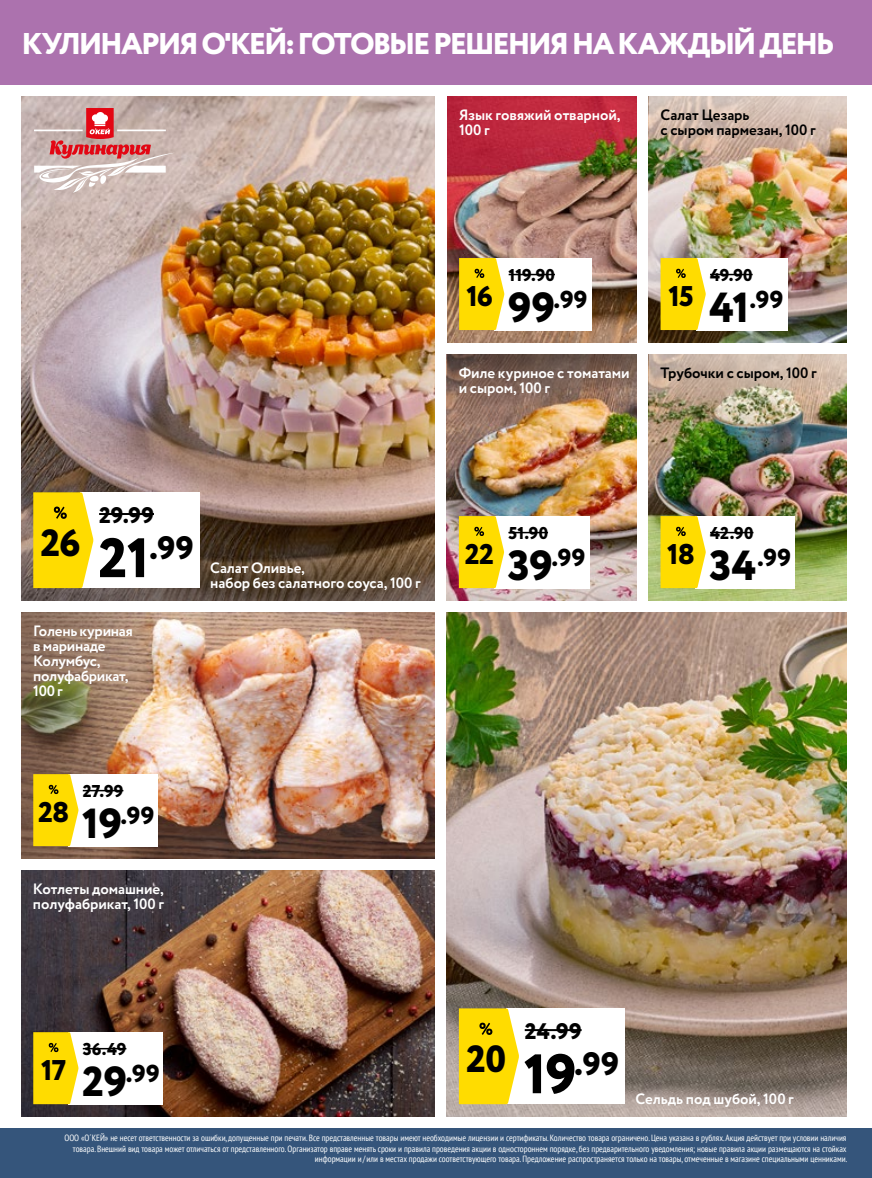
<style>
.page{position:relative;width:872px;height:1178px;background:#fff}
.page>*{position:absolute;margin:0;border:0;box-sizing:border-box;transform-origin:0 0}
.t1{font:800 37.95px "Circe";color:#000}
.t2{font:800 32.4px "Circe";color:#000}
.t3{font:800 30px "Circe";letter-spacing:-.07em;color:#fff}
.t4{font:800 28.5px "Circe";letter-spacing:-.025em;color:#000}
.t5{font:800 24.45px "Circe";letter-spacing:.01em;color:#000}
.t6{font:800 22.5px "Circe";letter-spacing:.01em;color:#000}
.t7{font:800 17.1px "Circe";letter-spacing:.01em;color:#000}
.t8{font:700 15px/15px "Circe";letter-spacing:-.005em;color:#fff}
.t9{font:700 15px/15px "Circe";letter-spacing:-.005em;color:#000}
.t10{font:condensed 9px/10.5px "PT Sans";color:#fff;text-align:right}
.s1{font-size:42px}
.s2{font-size:55.5px}
</style>
<div class="page">
<img style="left:648px;top:420px;width:198px;height:180px">
<img style="left:648px;top:96px;width:198px;height:246px">
<img style="left:447px;top:420px;width:189px;height:180px">
<img style="left:163px;top:612px;width:272px;height:246px">
<img style="left:447px;top:96px;width:189px;height:246px">
<img style="left:21px;top:870px;width:414px;height:246px">
<img style="left:21px;top:96px;width:414px;height:408px">
<img style="left:447px;top:612px;width:399px;height:504px">
<img style="left:649px;top:96px;width:197px;height:66px">
<img style="left:648px;top:354px;width:198px;height:66px">
<svg style="left:446px;top:354px;width:190px;height:66px;background:#876a57"></svg>
<img style="left:21px;top:612px;width:142px;height:246px">
<svg style="left:21px;top:504px;width:414px;height:96px;background:#604b3b"></svg>
<div style="left:0;top:1128px;width:872px;height:50px;background:#35557b"></div>
<div style="left:69px;top:774px;width:89px;height:72px;background:#fff"></div>
<hr style="left:83px;top:790px;width:40px;height:1px;background:#000">
<svg style="left:33px;top:774px;width:45px;height:72px;background:#fada15"></svg>
<div style="left:69px;top:1032px;width:94px;height:72px;background:#fff"></div>
<hr style="left:83px;top:1048px;width:43px;height:1px;background:#000">
<svg style="left:33px;top:1032px;width:45px;height:72px;background:#f9da15"></svg>
<div style="left:80px;top:492px;width:119px;height:96px;background:#fff"></div>
<hr style="left:99px;top:513px;width:55px;height:2px;background:#000">
<svg style="left:33px;top:492px;width:60px;height:96px;background:#fadb16"></svg>
<div style="left:506px;top:1008px;width:118px;height:96px;background:#fff"></div>
<hr style="left:525px;top:1029px;width:56px;height:2px;background:#000">
<svg style="left:459px;top:1008px;width:60px;height:96px;background:#fbdb17"></svg>
<div style="left:696px;top:516px;width:99px;height:72px;background:#fff"></div>
<hr style="left:710px;top:532px;width:43px;height:1px;background:#000">
<svg style="left:660px;top:516px;width:46px;height:72px;background:#fadb19"></svg>
<div style="left:494px;top:516px;width:95px;height:72px;background:#fff"></div>
<hr style="left:508px;top:532px;width:40px;height:1px;background:#000">
<svg style="left:459px;top:516px;width:45px;height:72px;background:#fbdc17"></svg>
<div style="left:494px;top:258px;width:98px;height:72px;background:#fff"></div>
<hr style="left:508px;top:274px;width:47px;height:1px;background:#000">
<svg style="left:459px;top:258px;width:45px;height:72px;background:#fbdb15"></svg>
<div style="left:696px;top:258px;width:91px;height:72px;background:#fff"></div>
<hr style="left:710px;top:274px;width:42px;height:1px;background:#000">
<svg style="left:660px;top:258px;width:46px;height:72px;background:#fadb19"></svg>
<svg style="left:34px;top:108px;width:141px;height:85px;background:#d1a9a6"></svg>
<div style="left:0;top:0;width:872px;height:84px;background:#ac72ae"></div>
<h3 class="t3" style="left:21px;top:23px;width:814px">КУЛИНАРИЯ О'КЕЙ: ГОТОВЫЕ РЕШЕНИЯ НА КАЖДЫЙ ДЕНЬ</h3>
<h3 class="t8" style="left:459px;top:108px;width:163px">Язык говяжий отварной,<br>100 г</h3>
<h3 class="t9" style="left:660px;top:108px;width:157px">Салат Цезарь<br>с сыром пармезан, 100 г</h3>
<h3 class="t7" style="left:508px;top:264px;width:48px">119.90</h3>
<h3 class="t7" style="left:710px;top:264px;width:44px">49.90</h3>
<h3 class="t4" style="left:466px;top:277px;width:28px">16</h3>
<h3 class="t5" style="left:508px;top:283px;width:81px"><span class="s1">99</span>.99</h3>
<h3 class="t4" style="left:668px;top:277px;width:27px">15</h3>
<h3 class="t5" style="left:709px;top:283px;width:75px"><span class="s1">41</span>.99</h3>
<h3 class="t8" style="left:459px;top:366px;width:172px">Филе куриное с томатами и сыром, 100 г</h3>
<h3 class="t9" style="left:660px;top:366px;width:158px">Трубочки с сыром, 100 г</h3>
<h1 class="t1" style="left:41px;top:517px;width:41px">26</h1>
<h3 class="t6" style="left:99px;top:500px;width:56px">29.99</h3>
<h2 class="t2" style="left:98px;top:526px;width:97px"><span class="s2">21</span>.99</h2>
<h3 class="t8" style="left:33px;top:624px;width:101px">Голень куриная в маринаде<br>Колумбус, полуфабрикат,<br>100 г</h3>
<h3 class="t8" style="left:210px;top:561px;width:212px">Салат Оливье,<br>набор без салатного соуса, 100 г</h3>
<h3 class="t4" style="left:38px;top:793px;width:33px">28</h3>
<h3 class="t7" style="left:83px;top:780px;width:42px">27.99</h3>
<h3 class="t5" style="left:82px;top:799px;width:74px"><span class="s1">19</span>.99</h3>
<h3 class="t8" style="left:33px;top:882px;width:133px">Котлеты домашние, полуфабрикат, 100 г</h3>
<h3 class="t4" style="left:41px;top:1051px;width:27px">17</h3>
<h3 class="t7" style="left:83px;top:1038px;width:45px">36.49</h3>
<h3 class="t5" style="left:82px;top:1057px;width:79px"><span class="s1">29</span>.99</h3>
<h3 class="t4" style="left:465px;top:535px;width:31px">22</h3>
<h3 class="t7" style="left:508px;top:522px;width:41px">51.90</h3>
<h3 class="t5" style="left:508px;top:541px;width:79px"><span class="s1">39</span>.99</h3>
<h3 class="t4" style="left:667px;top:535px;width:29px">18</h3>
<h3 class="t7" style="left:710px;top:522px;width:45px">42.90</h3>
<h3 class="t5" style="left:709px;top:541px;width:83px"><span class="s1">34</span>.99</h3>
<h1 class="t1" style="left:466px;top:1033px;width:41px">20</h1>
<h3 class="t6" style="left:525px;top:1016px;width:58px">24.99</h3>
<h2 class="t2" style="left:524px;top:1042px;width:97px"><span class="s2">19</span>.99</h2>
<h3 class="t8" style="left:635px;top:1092px;width:160px">Сельдь под шубой, 100 г</h3>
<p class="t10" style="left:64px;top:1132px;width:784px">ООО «О´КЕЙ» не несет ответственности за ошибки, допущенные при печати. Все представленные товары имеют необходимые лицензии и сертификаты. Количество товара ограничено. Цена указана в рублях. Акция действует при условии наличия товара. Внешний вид товара может отличаться от представленного. Организатор вправе менять сроки и правила проведения акции в одностороннем порядке, без предварительного уведомления; новые правила акции размещаются на стойках информации и / или в местах продажи соответствующего товара. Предложение распространяется только на товары, отмеченные в магазине специальными ценниками.</p>
</div>
